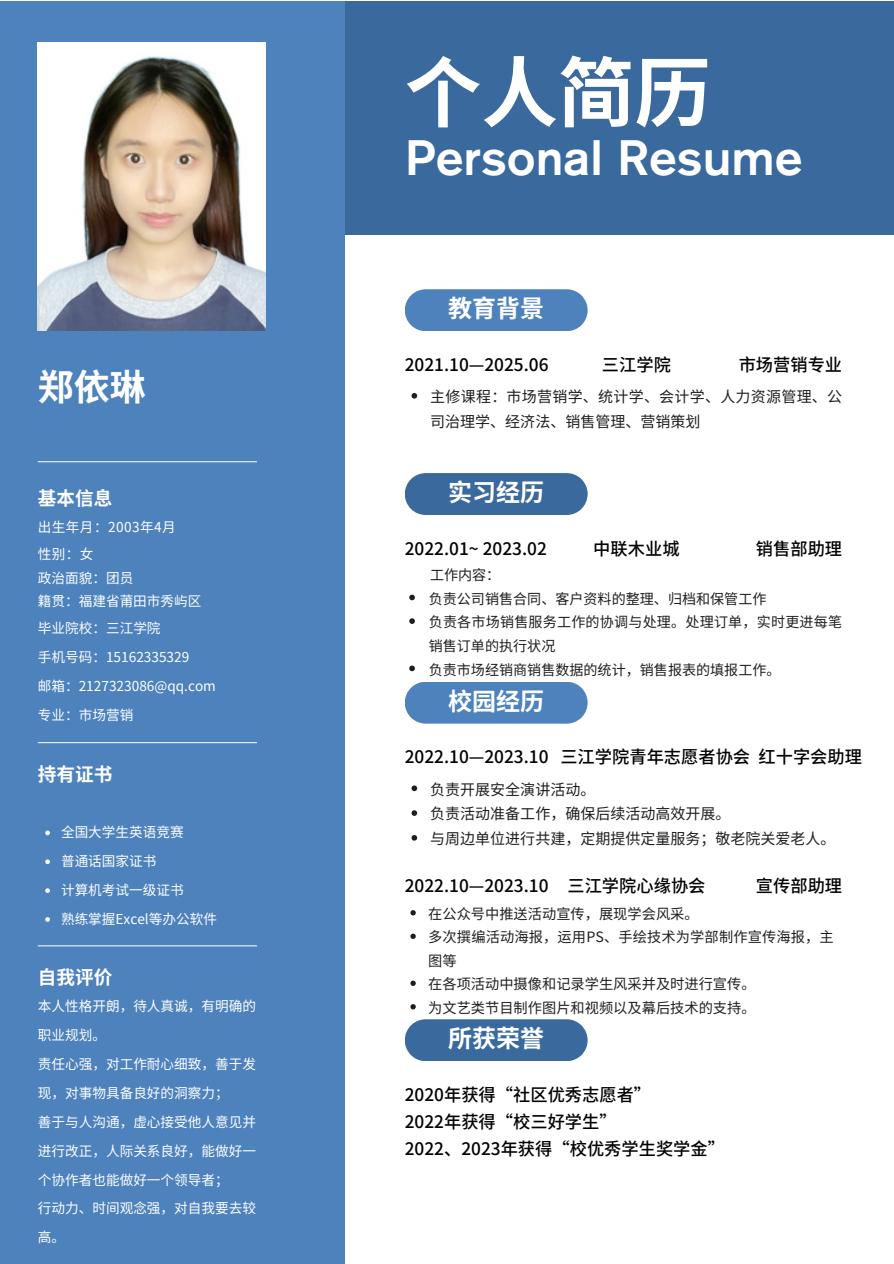
<style>
.page{position:relative;width:894px;height:1264px;background:#fff}
.page>*{position:absolute;margin:0;border:0;box-sizing:border-box;transform-origin:0 0}
.t1{font:700 76.5px "Source Han Sans SC";color:#fff}
.t2{font:500 49.5px "Akzidenz Grotesk Pro";color:#fff}
.t3{font:700 36px "Source Han Sans SC";color:#fff}
.t4{font:700 24px "Source Han Sans SC";color:#fff}
.t5{font:700 18.6px "Source Han Sans SC";color:#fff}
.t6{font:500 17.25px/27px "Source Han Sans SC";color:#020202}
.t7{font:15px/24.8px "Source Han Sans SC";color:#1e1e1e}
.t8{font:14.25px/23.5px "Source Han Sans SC";color:#1e1e1e}
.t9{font:14.1px/23.7px "Source Han Sans SC";color:#1e1e1e}
.t10{font:13.65px/28.8px "Source Han Sans SC";color:#fff}
.t11{font:13.65px "Source Han Sans SC";letter-spacing:.03em;color:#fff}
</style>
<div class="page">
<div style="left:0;top:1px;width:345px;height:1262px;background:#4d82bd"></div>
<div style="left:345px;top:1px;width:548px;height:234px;background:#3a699d"></div>
<hr style="left:38px;top:461px;width:219px;height:1px;background:#fff">
<hr style="left:38px;top:742px;width:219px;height:1px;background:#fff">
<hr style="left:38px;top:945px;width:219px;height:1px;background:#fff">
<svg style="left:45px;top:830px;width:5px;height:5px"></svg>
<svg style="left:45px;top:859px;width:5px;height:5px"></svg>
<svg style="left:45px;top:888px;width:5px;height:5px"></svg>
<svg style="left:45px;top:917px;width:5px;height:4px"></svg>
<svg style="left:405px;top:289px;width:182px;height:42px;background:#5688c0"></svg>
<svg style="left:405px;top:473px;width:182px;height:42px;background:#4370a1"></svg>
<div style="left:405px;top:682px;width:182px;height:41px;background:#4d82bd"></div>
<svg style="left:405px;top:1019px;width:182px;height:42px;background:#4470a2"></svg>
<img style="left:38px;top:43px;width:227px;height:288px">
<svg style="left:411px;top:393px;width:6px;height:5px"></svg>
<svg style="left:409px;top:594px;width:6px;height:6px"></svg>
<svg style="left:409px;top:618px;width:6px;height:6px"></svg>
<svg style="left:409px;top:665px;width:6px;height:6px"></svg>
<svg style="left:411px;top:785px;width:6px;height:6px"></svg>
<svg style="left:411px;top:810px;width:6px;height:5px"></svg>
<svg style="left:411px;top:835px;width:6px;height:5px"></svg>
<svg style="left:410px;top:910px;width:5px;height:5px"></svg>
<svg style="left:410px;top:933px;width:5px;height:6px"></svg>
<svg style="left:410px;top:980px;width:5px;height:5px"></svg>
<svg style="left:410px;top:1004px;width:5px;height:5px"></svg>
<p class="t3" style="left:38px;top:358px;width:109px">郑依琳</p>
<h6 class="t5" style="left:38px;top:483px;width:76px">基本信息</h6>
<h3 class="t11" style="left:38px;top:516px;width:136px">出生年月：2003年4月</h3>
<h4 class="t10" style="left:38px;top:538px;width:56px">性别：女</h4>
<p class="t10" style="left:38px;top:563px;width:97px">政治面貌：团员</p>
<p class="t10" style="left:38px;top:585px;width:165px">籍贯：福建省莆田市秀屿区</p>
<p class="t10" style="left:38px;top:613px;width:124px">毕业院校：三江学院</p>
<p class="t10" style="left:38px;top:642px;width:153px">手机号码：15162335329</p>
<h6 class="t10" style="left:38px;top:671px;width:180px">邮箱：2127323086@qq.com</h6>
<h6 class="t10" style="left:38px;top:700px;width:97px">专业：市场营销</h6>
<p class="t5" style="left:38px;top:759px;width:76px">持有证书</p>
<h6 class="t10" style="left:61px;top:816px;width:124px">全国大学生英语竞赛</h6>
<h4 class="t10" style="left:61px;top:845px;width:97px">普通话国家证书</h4>
<p class="t10" style="left:61px;top:874px;width:124px">计算机考试一级证书</p>
<p class="t10" style="left:61px;top:903px;width:157px">熟练掌握Excel等办公软件</p>
<h6 class="t5" style="left:38px;top:962px;width:76px">自我评价</h6>
<p class="t10" style="left:38px;top:991px;width:220px">本人性格开朗，待人真诚，有明确的职业规划。<br>责任心强，对工作耐心细致，善于发现，对事物具备良好的洞察力；<br>善于与人沟通，虚心接受他人意见并进行改正，人际关系良好，能做好一个协作者也能做好一个领导者；</p>
<h4 class="t10" style="left:38px;top:1192px;width:220px">行动力、时间观念强，对自我要去较高。</h4>
<h4 class="t1" style="left:404px;top:32px;width:308px">个人简历</h4>
<h5 class="t2" style="left:404px;top:138px;width:399px">Personal Resume</h5>
<h1 class="t4" style="left:448px;top:289px;width:97px">教育背景</h1>
<h2 class="t6" style="left:404px;top:349px;width:145px">2021.10—2025.06</h2>
<h4 class="t6" style="left:601px;top:349px;width:70px">三江学院</h4>
<h5 class="t6" style="left:738px;top:349px;width:105px">市场营销专业</h5>
<h5 class="t7" style="left:430px;top:383px;width:413px">主修课程：市场营销学、统计学、会计学、人力资源管理、公司治理学、经济法、销售管理、营销策划</h5>
<h5 class="t4" style="left:448px;top:473px;width:97px">实习经历</h5>
<p class="t6" style="left:404px;top:533px;width:143px">2022.01~ 2023.02</p>
<h4 class="t6" style="left:593px;top:533px;width:88px">中联木业城</h4>
<h5 class="t6" style="left:755px;top:533px;width:88px">销售部助理</h5>
<h5 class="t9" style="left:430px;top:562px;width:72px">工作内容：</h5>
<h5 class="t9" style="left:428px;top:585px;width:339px">负责公司销售合同、客户资料的整理、归档和保管工作</h5>
<p class="t9" style="left:428px;top:609px;width:415px">负责各市场销售服务工作的协调与处理。处理订单，实时更进每笔销售订单的执行状况</p>
<p class="t9" style="left:428px;top:656px;width:353px">负责市场经销商销售数据的统计，销售报表的填报工作。</p>
<p class="t4" style="left:448px;top:682px;width:97px">校园经历</p>
<p class="t6" style="left:404px;top:742px;width:145px">2022.10—2023.10</p>
<h4 class="t6" style="left:560px;top:742px;width:191px">三江学院青年志愿者协会</h4>
<h5 class="t6" style="left:758px;top:742px;width:105px">红十字会助理</h5>
<h5 class="t7" style="left:430px;top:775px;width:166px">负责开展安全演讲活动。</h5>
<h5 class="t7" style="left:430px;top:800px;width:301px">负责活动准备工作，确保后续活动高效开展。</h5>
<p class="t7" style="left:430px;top:825px;width:406px">与周边单位进行共建，定期提供定量服务；敬老院关爱老人。</p>
<p class="t6" style="left:404px;top:871px;width:145px">2022.10—2023.10</p>
<p class="t6" style="left:567px;top:871px;width:139px">三江学院心缘协会</p>
<h5 class="t6" style="left:755px;top:871px;width:88px">宣传部助理</h5>
<h5 class="t8" style="left:428px;top:900px;width:272px">在公众号中推送活动宣传，展现学会风采。</h5>
<h5 class="t8" style="left:428px;top:924px;width:407px">多次撰编活动海报，运用PS、手绘技术为学部制作宣传海报，主图等</h5>
<p class="t8" style="left:428px;top:971px;width:329px">在各项活动中摄像和记录学生风采并及时进行宣传。</p>
<p class="t8" style="left:428px;top:994px;width:329px">为文艺类节目制作图片和视频以及幕后技术的支持。</p>
<p class="t4" style="left:448px;top:1019px;width:97px">所获荣誉</p>
<p class="t6" style="left:404px;top:1079px;width:322px">2020年获得“社区优秀志愿者”<br>2022年获得“校三好学生”<br>2022、2023年获得“校优秀学生奖学金”</p>
</div>
